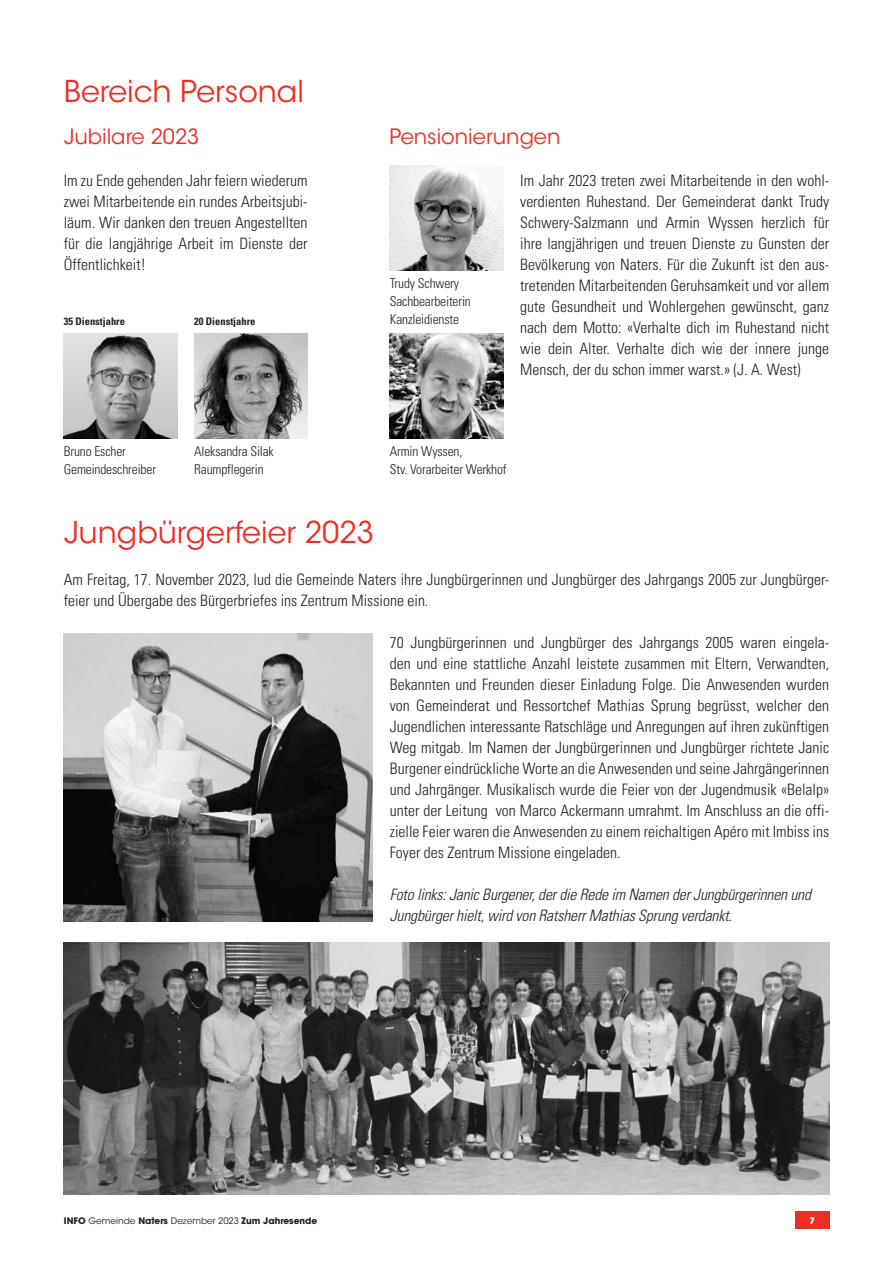
<style>
.page{position:relative;width:893px;height:1263px;background:#fff}
.page>*{position:absolute;margin:0;border:0;box-sizing:border-box;transform-origin:0 0}
.t1{font:30px "ITC Avant Garde Std";color:#ee2e22}
.t2{font:21px "ITC Avant Garde Std";color:#ee2e22}
.t3{font:300 condensed 15.75px/21px "Univers LT Std";color:#231f20;text-align:justify}
.t4{font:italic 300 condensed 15.75px/21px "Univers LT Std";letter-spacing:-.01em;color:#231f20}
.t5{font:300 condensed 13.5px "Univers LT Std";letter-spacing:-.01em;color:#231f20}
.t6{font:700 condensed 10.5px "Univers LT Std";color:#231f20}
.t7{font:700 9px "ITC Avant Garde Std";color:#231f20}
.t8{font:700 9px "ITC Avant Garde Std";color:#fff}
.s1{font-weight:400}
</style>
<div class="page">
<div style="left:795px;top:1212px;width:34px;height:17px;background:#ee2e22"></div>
<img style="left:64px;top:333px;width:113px;height:105px">
<img style="left:194px;top:333px;width:114px;height:105px">
<img style="left:64px;top:942px;width:765px;height:252px">
<img style="left:64px;top:633px;width:309px;height:288px">
<img style="left:390px;top:165px;width:113px;height:105px">
<img style="left:390px;top:333px;width:113px;height:105px">
<p class="t1" style="left:64px;top:73px;width:242px">Bereich Personal</p>
<p class="t2" style="left:64px;top:124px;width:136px">Jubilare 2023</p>
<p class="t3" style="left:64px;top:170px;width:245px">Im zu Ende gehenden Jahr feiern wiederum zwei Mitarbeitende ein rundes Arbeitsjubi&shy;läum. Wir danken den treuen Angestellten für die langjährige Arbeit im Dienste der Öffentlichkeit!</p>
<p class="t6" style="left:64px;top:314px;width:63px">35 Dienstjahre</p>
<p class="t6" style="left:194px;top:314px;width:63px">20 Dienstjahre</p>
<p class="t5" style="left:64px;top:443px;width:64px">Bruno Escher</p>
<p class="t5" style="left:64px;top:461px;width:94px">Gemeindeschreiber</p>
<p class="t5" style="left:194px;top:443px;width:81px">Aleksandra Silak</p>
<p class="t5" style="left:194px;top:461px;width:71px">Raumpflegerin</p>
<p class="t2" style="left:389px;top:124px;width:173px">Pensionierungen</p>
<p class="t3" style="left:520px;top:170px;width:311px">Im Jahr 2023 treten zwei Mitarbeitende in den wohl&shy;verdienten Ruhestand. Der Gemeinderat dankt Trudy Schwery-Salzmann und Armin Wyssen herzlich für ihre langjährigen und treuen Dienste zu Gunsten der Bevölkerung von Naters. Für die Zukunft ist den aus&shy;tretenden Mitarbeitenden Geruhsamkeit und vor allem gute Gesundheit und Wohlergehen gewünscht, ganz nach dem Motto: «Verhalte dich im Ruhestand nicht wie dein Alter. Verhalte dich wie der innere junge Mensch, der du schon immer warst.» (J. A. West)</p>
<p class="t5" style="left:390px;top:275px;width:71px">Trudy Schwery</p>
<p class="t5" style="left:390px;top:293px;width:83px">Sachbearbeiterin</p>
<p class="t5" style="left:390px;top:311px;width:71px">Kanzleidienste</p>
<p class="t5" style="left:390px;top:443px;width:74px">Armin Wyssen,</p>
<p class="t5" style="left:390px;top:461px;width:118px">Stv. Vorarbeiter Werkhof</p>
<p class="t1" style="left:64px;top:514px;width:311px">Jungbürgerfeier 2023</p>
<p class="t3" style="left:64px;top:569px;width:767px">Am Freitag, 17. November 2023, lud die Gemeinde Naters ihre Jungbürgerinnen und Jungbürger des Jahrgangs 2005 zur Jungbürger&shy;feier und Übergabe des Bürgerbriefes ins Zentrum Missione ein.</p>
<p class="t3" style="left:390px;top:632px;width:441px">70 Jungbürgerinnen und Jungbürger des Jahrgangs 2005 waren eingela&shy;den und eine stattliche Anzahl leistete zusammen mit Eltern, Verwandten, Bekannten und Freunden dieser Einladung Folge. Die Anwesenden wurden von Gemeinderat und Ressortchef Mathias Sprung begrüsst, welcher den Jugendlichen interessante Ratschläge und Anregungen auf ihren zukünftigen Weg mitgab. Im Namen der Jungbürgerinnen und Jungbürger richtete Janic Burgener eindrückliche Worte an die Anwesenden und seine Jahrgängerinnen und Jahrgänger. Musikalisch wurde die Feier von der Jugendmusik «Belalp» unter der Leitung von Marco Ackermann umrahmt. Im Anschluss an die offi&shy;zielle Feier waren die Anwesenden zu einem reichaltigen Apéro mit Imbiss ins Foyer des Zentrum Missione eingeladen.</p>
<p class="t4" style="left:390px;top:884px;width:423px">Foto links: Janic Burgener, der die Rede im Namen der Jungbürgerinnen und<br>Jungbürger hielt, wird von Ratsherr Mathias Sprung verdankt.</p>
<p class="t7" style="left:64px;top:1214px;width:255px">INFO <span class="s1">Gemeinde</span> Naters <span class="s1">Dezember 2023</span> Zum Jahresende</p>
<p class="t8" style="left:809px;top:1214px;width:7px">7</p>
</div>
